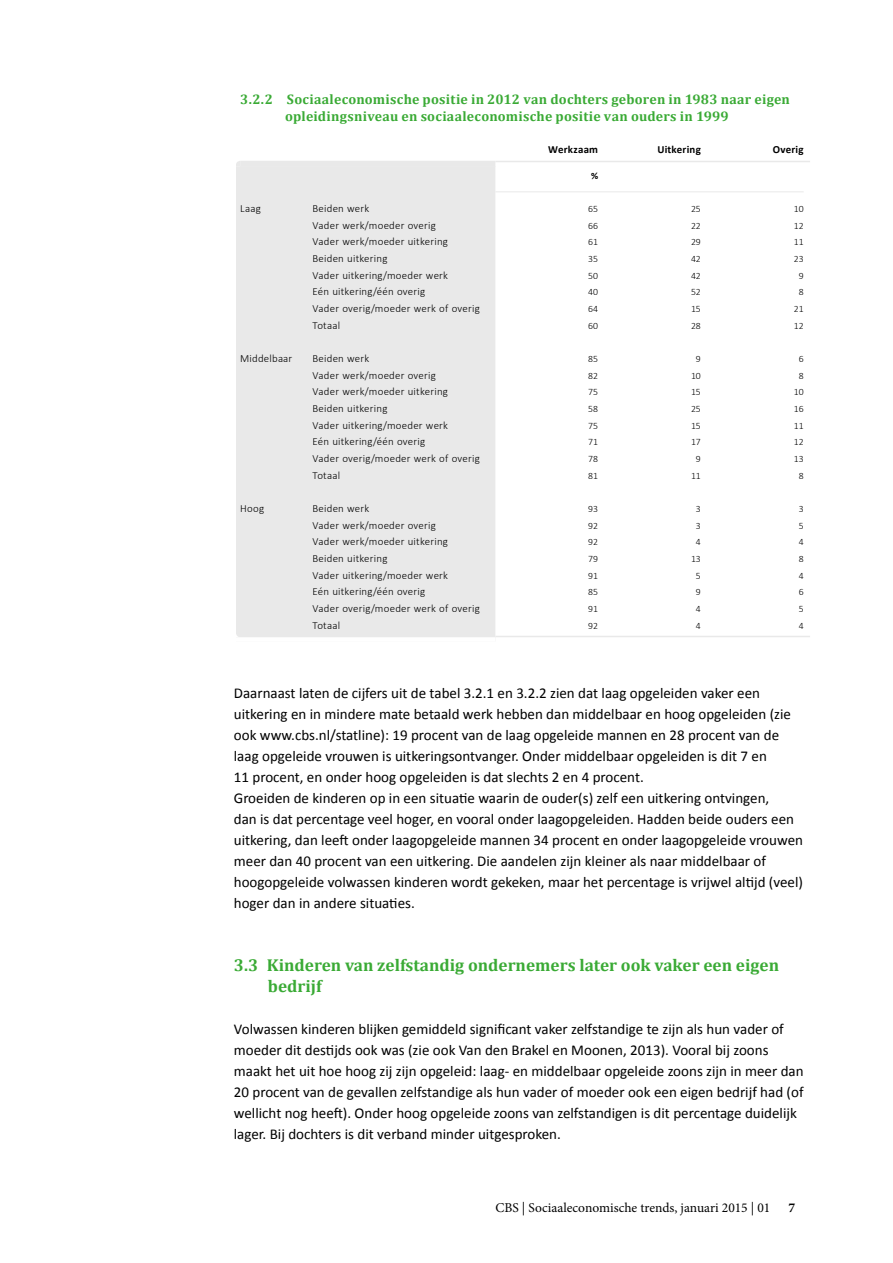
<style>
.page{position:relative;width:893px;height:1263px;background:#fff}
.page>*{position:absolute;margin:0;border:0;box-sizing:border-box;transform-origin:0 0}
.t1{font:700 17.25px/21px "Cambria";color:#3aaa35}
._004_brood{font:15px/21px "Calibri";color:#000}
.Tabel_titel{font:700 13.8px "Cambria";letter-spacing:.015em;color:#3aaa35}
.t2{font:13.5px "Minion Pro";color:#000}
.t3{font:700 13.5px "Minion Pro";color:#000}
.voorkolom{font:300 10.8px "Calibri";letter-spacing:.015em;color:#000}
.Tabel_kop_1_LL{font:700 10.8px "Calibri";letter-spacing:.02em;color:#000}
.Tabel_Waarde_tabel_R{font:300 9.75px "Calibri";letter-spacing:.005em;color:#000}
.Tabel_Waarde_tabel_R-2{font:700 9.75px "Calibri";color:#000}
</style>
<div class="page">
<div style="left:236px;top:166px;width:259px;height:471px;background:#e9e9e9"></div>
<div style="left:240px;top:161px;width:255px;height:6px;background:#e9e9e9"></div>
<svg style="left:236px;top:161px;width:4px;height:5px"></svg>
<hr style="left:495px;top:161px;width:315px;height:1px;background:#e9e9e9">
<hr style="left:495px;top:191px;width:309px;height:1px;background:#e9e9e9">
<svg style="left:236px;top:633px;width:4px;height:4px"></svg>
<hr style="left:495px;top:636px;width:315px;height:1px;background:#e9e9e9">
<p class="Tabel_titel" style="left:240px;top:90px;width:551px">3.2.2 Sociaaleconomische positie in 2012 van dochters geboren in 1983 naar eigen</p>
<p class="Tabel_titel" style="left:285px;top:107px;width:445px">opleidingsniveau en sociaaleconomische positie van ouders in 1999</p>
<p class="Tabel_kop_1_LL" style="left:548px;top:143px;width:51px">Werkzaam</p>
<p class="Tabel_kop_1_LL" style="left:657px;top:143px;width:45px">Uitkering</p>
<p class="Tabel_kop_1_LL" style="left:773px;top:143px;width:32px">Overig</p>
<p class="Tabel_Waarde_tabel_R-2" style="left:591px;top:169px;width:9px">%</p>
<p class="voorkolom" style="left:240px;top:202px;width:22px">Laag</p>
<p class="voorkolom" style="left:313px;top:202px;width:58px">Beiden werk</p>
<p class="Tabel_Waarde_tabel_R" style="left:588px;top:203px;width:11px">65</p>
<p class="Tabel_Waarde_tabel_R" style="left:691px;top:203px;width:11px">25</p>
<p class="Tabel_Waarde_tabel_R" style="left:794px;top:203px;width:11px">10</p>
<p class="voorkolom" style="left:313px;top:218px;width:125px">Vader werk/moeder overig</p>
<p class="Tabel_Waarde_tabel_R" style="left:588px;top:219px;width:11px">66</p>
<p class="Tabel_Waarde_tabel_R" style="left:691px;top:219px;width:11px">22</p>
<p class="Tabel_Waarde_tabel_R" style="left:794px;top:219px;width:11px">12</p>
<p class="voorkolom" style="left:313px;top:235px;width:137px">Vader werk/moeder uitkering</p>
<p class="Tabel_Waarde_tabel_R" style="left:588px;top:236px;width:11px">61</p>
<p class="Tabel_Waarde_tabel_R" style="left:691px;top:236px;width:11px">29</p>
<p class="Tabel_Waarde_tabel_R" style="left:794px;top:236px;width:11px">11</p>
<p class="voorkolom" style="left:313px;top:252px;width:76px">Beiden uitkering</p>
<p class="Tabel_Waarde_tabel_R" style="left:588px;top:253px;width:11px">35</p>
<p class="Tabel_Waarde_tabel_R" style="left:691px;top:253px;width:11px">42</p>
<p class="Tabel_Waarde_tabel_R" style="left:794px;top:253px;width:11px">23</p>
<p class="voorkolom" style="left:313px;top:268px;width:137px">Vader uitkering/moeder werk</p>
<p class="Tabel_Waarde_tabel_R" style="left:588px;top:269px;width:11px">50</p>
<p class="Tabel_Waarde_tabel_R" style="left:691px;top:269px;width:11px">42</p>
<p class="Tabel_Waarde_tabel_R" style="left:799px;top:269px;width:6px">9</p>
<p class="voorkolom" style="left:313px;top:285px;width:114px">Eén uitkering/één overig</p>
<p class="Tabel_Waarde_tabel_R" style="left:588px;top:286px;width:11px">40</p>
<p class="Tabel_Waarde_tabel_R" style="left:691px;top:286px;width:11px">52</p>
<p class="Tabel_Waarde_tabel_R" style="left:799px;top:286px;width:6px">8</p>
<p class="voorkolom" style="left:313px;top:302px;width:169px">Vader overig/moeder werk of overig</p>
<p class="Tabel_Waarde_tabel_R" style="left:588px;top:303px;width:11px">64</p>
<p class="Tabel_Waarde_tabel_R" style="left:691px;top:303px;width:11px">15</p>
<p class="Tabel_Waarde_tabel_R" style="left:794px;top:303px;width:11px">21</p>
<p class="voorkolom" style="left:313px;top:318px;width:29px">Totaal</p>
<p class="Tabel_Waarde_tabel_R" style="left:588px;top:319px;width:11px">60</p>
<p class="Tabel_Waarde_tabel_R" style="left:691px;top:319px;width:11px">28</p>
<p class="Tabel_Waarde_tabel_R" style="left:794px;top:319px;width:11px">12</p>
<p class="voorkolom" style="left:240px;top:352px;width:54px">Middelbaar</p>
<p class="voorkolom" style="left:313px;top:352px;width:58px">Beiden werk</p>
<p class="Tabel_Waarde_tabel_R" style="left:588px;top:353px;width:11px">85</p>
<p class="Tabel_Waarde_tabel_R" style="left:696px;top:353px;width:6px">9</p>
<p class="Tabel_Waarde_tabel_R" style="left:799px;top:353px;width:6px">6</p>
<p class="voorkolom" style="left:313px;top:368px;width:125px">Vader werk/moeder overig</p>
<p class="Tabel_Waarde_tabel_R" style="left:588px;top:369px;width:11px">82</p>
<p class="Tabel_Waarde_tabel_R" style="left:691px;top:369px;width:11px">10</p>
<p class="Tabel_Waarde_tabel_R" style="left:799px;top:369px;width:6px">8</p>
<p class="voorkolom" style="left:313px;top:385px;width:137px">Vader werk/moeder uitkering</p>
<p class="Tabel_Waarde_tabel_R" style="left:588px;top:386px;width:11px">75</p>
<p class="Tabel_Waarde_tabel_R" style="left:691px;top:386px;width:11px">15</p>
<p class="Tabel_Waarde_tabel_R" style="left:794px;top:386px;width:11px">10</p>
<p class="voorkolom" style="left:313px;top:402px;width:76px">Beiden uitkering</p>
<p class="Tabel_Waarde_tabel_R" style="left:588px;top:403px;width:11px">58</p>
<p class="Tabel_Waarde_tabel_R" style="left:691px;top:403px;width:11px">25</p>
<p class="Tabel_Waarde_tabel_R" style="left:794px;top:403px;width:11px">16</p>
<p class="voorkolom" style="left:313px;top:418px;width:137px">Vader uitkering/moeder werk</p>
<p class="Tabel_Waarde_tabel_R" style="left:588px;top:419px;width:11px">75</p>
<p class="Tabel_Waarde_tabel_R" style="left:691px;top:419px;width:11px">15</p>
<p class="Tabel_Waarde_tabel_R" style="left:794px;top:419px;width:11px">11</p>
<p class="voorkolom" style="left:313px;top:435px;width:114px">Eén uitkering/één overig</p>
<p class="Tabel_Waarde_tabel_R" style="left:588px;top:436px;width:11px">71</p>
<p class="Tabel_Waarde_tabel_R" style="left:691px;top:436px;width:11px">17</p>
<p class="Tabel_Waarde_tabel_R" style="left:794px;top:436px;width:11px">12</p>
<p class="voorkolom" style="left:313px;top:452px;width:169px">Vader overig/moeder werk of overig</p>
<p class="Tabel_Waarde_tabel_R" style="left:588px;top:453px;width:11px">78</p>
<p class="Tabel_Waarde_tabel_R" style="left:696px;top:453px;width:6px">9</p>
<p class="Tabel_Waarde_tabel_R" style="left:794px;top:453px;width:11px">13</p>
<p class="voorkolom" style="left:313px;top:468px;width:29px">Totaal</p>
<p class="Tabel_Waarde_tabel_R" style="left:588px;top:469px;width:11px">81</p>
<p class="Tabel_Waarde_tabel_R" style="left:691px;top:469px;width:11px">11</p>
<p class="Tabel_Waarde_tabel_R" style="left:799px;top:469px;width:6px">8</p>
<p class="voorkolom" style="left:240px;top:502px;width:25px">Hoog</p>
<p class="voorkolom" style="left:313px;top:502px;width:58px">Beiden werk</p>
<p class="Tabel_Waarde_tabel_R" style="left:588px;top:503px;width:11px">93</p>
<p class="Tabel_Waarde_tabel_R" style="left:696px;top:503px;width:6px">3</p>
<p class="Tabel_Waarde_tabel_R" style="left:799px;top:503px;width:6px">3</p>
<p class="voorkolom" style="left:313px;top:518px;width:125px">Vader werk/moeder overig</p>
<p class="Tabel_Waarde_tabel_R" style="left:588px;top:519px;width:11px">92</p>
<p class="Tabel_Waarde_tabel_R" style="left:696px;top:519px;width:6px">3</p>
<p class="Tabel_Waarde_tabel_R" style="left:799px;top:519px;width:6px">5</p>
<p class="voorkolom" style="left:313px;top:535px;width:137px">Vader werk/moeder uitkering</p>
<p class="Tabel_Waarde_tabel_R" style="left:588px;top:536px;width:11px">92</p>
<p class="Tabel_Waarde_tabel_R" style="left:696px;top:536px;width:6px">4</p>
<p class="Tabel_Waarde_tabel_R" style="left:799px;top:536px;width:6px">4</p>
<p class="voorkolom" style="left:313px;top:552px;width:76px">Beiden uitkering</p>
<p class="Tabel_Waarde_tabel_R" style="left:588px;top:553px;width:11px">79</p>
<p class="Tabel_Waarde_tabel_R" style="left:691px;top:553px;width:11px">13</p>
<p class="Tabel_Waarde_tabel_R" style="left:799px;top:553px;width:6px">8</p>
<p class="voorkolom" style="left:313px;top:568px;width:137px">Vader uitkering/moeder werk</p>
<p class="Tabel_Waarde_tabel_R" style="left:588px;top:569px;width:11px">91</p>
<p class="Tabel_Waarde_tabel_R" style="left:696px;top:569px;width:6px">5</p>
<p class="Tabel_Waarde_tabel_R" style="left:799px;top:569px;width:6px">4</p>
<p class="voorkolom" style="left:313px;top:585px;width:114px">Eén uitkering/één overig</p>
<p class="Tabel_Waarde_tabel_R" style="left:588px;top:586px;width:11px">85</p>
<p class="Tabel_Waarde_tabel_R" style="left:696px;top:586px;width:6px">9</p>
<p class="Tabel_Waarde_tabel_R" style="left:799px;top:586px;width:6px">6</p>
<p class="voorkolom" style="left:313px;top:602px;width:169px">Vader overig/moeder werk of overig</p>
<p class="Tabel_Waarde_tabel_R" style="left:588px;top:603px;width:11px">91</p>
<p class="Tabel_Waarde_tabel_R" style="left:696px;top:603px;width:6px">4</p>
<p class="Tabel_Waarde_tabel_R" style="left:799px;top:603px;width:6px">5</p>
<p class="voorkolom" style="left:313px;top:618px;width:29px">Totaal</p>
<p class="Tabel_Waarde_tabel_R" style="left:588px;top:619px;width:11px">92</p>
<p class="Tabel_Waarde_tabel_R" style="left:696px;top:619px;width:6px">4</p>
<p class="Tabel_Waarde_tabel_R" style="left:799px;top:619px;width:6px">4</p>
<p class="_004_brood" style="left:234px;top:683px;width:559px">Daarnaast laten de cijfers uit de tabel 3.2.1 en 3.2.2 zien dat laag opgeleiden vaker een uitkering en in mindere mate betaald werk hebben dan middelbaar en hoog opgeleiden (zie ook www.cbs.nl/statline): 19 procent van de laag opgeleide mannen en 28 procent van de laag opgeleide vrouwen is uitkeringsontvanger. Onder middelbaar opgeleiden is dit 7 en<br>11 procent, en onder hoog opgeleiden is dat slechts 2 en 4 procent.</p>
<p class="_004_brood" style="left:234px;top:788px;width:571px">Groeiden de kinderen op in een situatie waarin de ouder(s) zelf een uitkering ontvingen,<br>dan is dat percentage veel hoger, en vooral onder laagopgeleiden. Hadden beide ouders een uitkering, dan leeft onder laagopgeleide mannen 34 procent en onder laagopgeleide vrouwen meer dan 40 procent van een uitkering. Die aandelen zijn kleiner als naar middelbaar of hoogopgeleide volwassen kinderen wordt gekeken, maar het percentage is vrijwel altijd (veel) hoger dan in andere situaties.</p>
<p class="t1" style="left:268px;top:954px;width:513px;text-indent:-34px">3.3 Kinderen van zelfstandig ondernemers later ook vaker een eigen bedrijf</p>
<p class="_004_brood" style="left:234px;top:1019px;width:571px">Volwassen kinderen blijken gemiddeld significant vaker zelfstandige te zijn als hun vader of moeder dit destijds ook was (zie ook Van den Brakel en Moonen, 2013). Vooral bij zoons maakt het uit hoe hoog zij zijn opgeleid: laag- en middelbaar opgeleide zoons zijn in meer dan 20 procent van de gevallen zelfstandige als hun vader of moeder ook een eigen bedrijf had (of wellicht nog heeft). Onder hoog opgeleide zoons van zelfstandigen is dit percentage duidelijk lager. Bij dochters is dit verband minder uitgesproken.</p>
<p class="t2" style="left:495px;top:1198px;width:276px">CBS | Sociaaleconomische trends, januari 2015 | 01</p>
<p class="t3" style="left:788px;top:1198px;width:8px">7</p>
</div>
